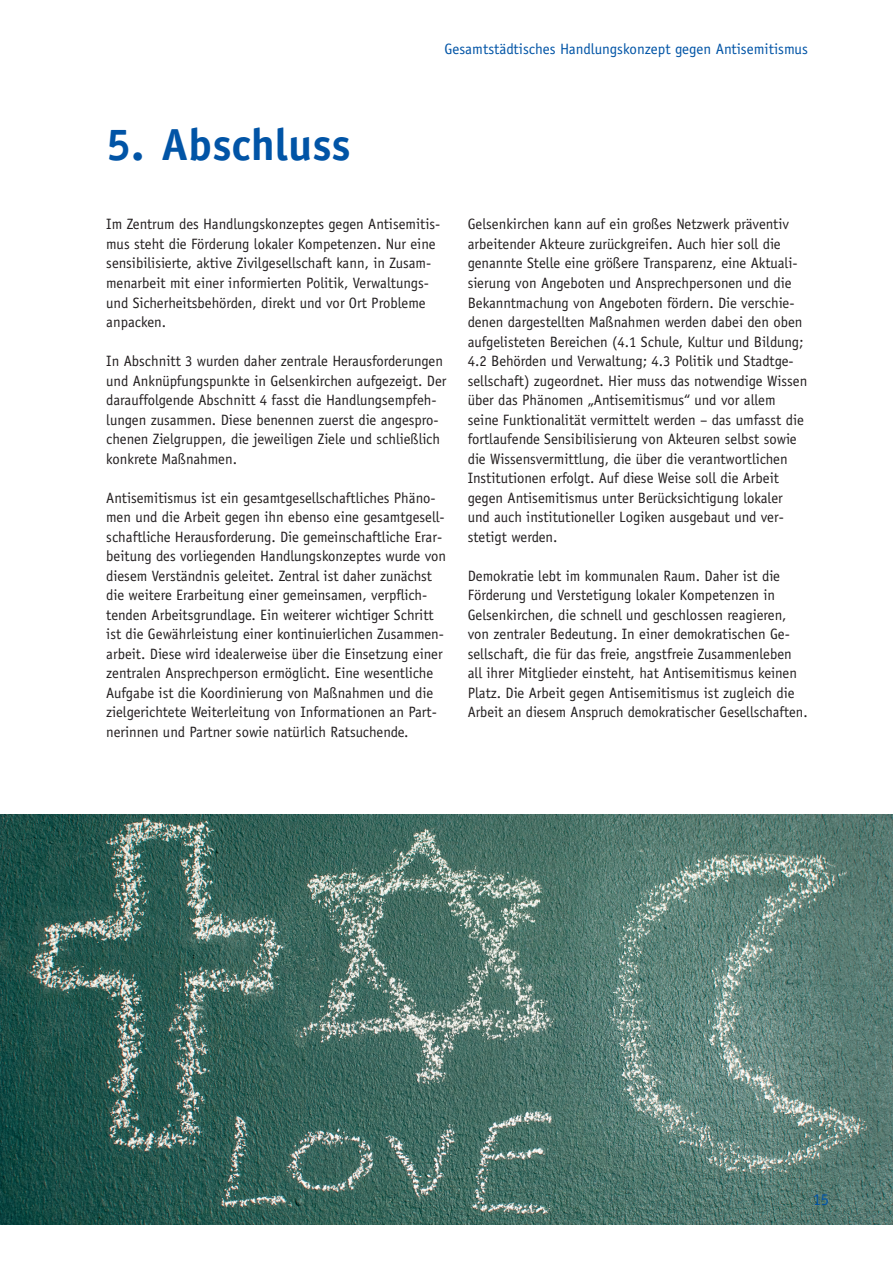
<style>
.page{position:relative;width:893px;height:1263px;background:#fff}
.page>*{position:absolute;margin:0;border:0;box-sizing:border-box;transform-origin:0 0}
.t1{font:700 45px "Officina Sans Std";color:#0154a6}
.t2{font:16.5px "Officina Sans Std";color:#0154a6}
.t3{font:15px/19.5px "Officina Sans Std";color:#231f20}
.t4{font:15px "Officina Sans Std";color:#0154a6}
</style>
<div class="page">
<img style="left:0;top:814px;width:893px;height:410px">
<h1 class="t1" style="left:106px;top:117px;width:246px">5. Abschluss</h1>
<p class="t4" style="left:444px;top:40px;width:365px">Gesamtstädtisches Handlungskonzept gegen Antisemitismus</p>
<p class="t3" style="left:106px;top:215px;width:336px">Im Zentrum des Handlungskonzeptes gegen Antisemitis&shy;mus steht die Förderung lokaler Kompetenzen. Nur eine sensibilisierte, aktive Zivilgesellschaft kann, in Zusam&shy;menarbeit mit einer informierten Politik, Verwaltungs&shy;und Sicherheitsbehörden, direkt und vor Ort Probleme anpacken.</p>
<p class="t3" style="left:106px;top:351px;width:342px">In Abschnitt 3 wurden daher zentrale Herausforderungen und Anknüpfungspunkte in Gelsenkirchen aufgezeigt. Der darauffolgende Abschnitt 4 fasst die Handlungsempfeh&shy;lungen zusammen. Diese benennen zuerst die angespro&shy;chenen Zielgruppen, die jeweiligen Ziele und schließlich konkrete Maßnahmen.</p>
<p class="t3" style="left:106px;top:488px;width:341px">Antisemitismus ist ein gesamtgesellschaftliches Phäno&shy;men und die Arbeit gegen ihn ebenso eine gesamtgesell&shy;schaftliche Herausforderung. Die gemeinschaftliche Erar&shy;beitung des vorliegenden Handlungskonzeptes wurde von diesem Verständnis geleitet. Zentral ist daher zunächst die weitere Erarbeitung einer gemeinsamen, verpflich&shy;tenden Arbeitsgrundlage. Ein weiterer wichtiger Schritt ist die Gewährleistung einer kontinuierlichen Zusammen&shy;arbeit. Diese wird idealerweise über die Einsetzung einer zentralen Ansprechperson ermöglicht. Eine wesentliche Aufgabe ist die Koordinierung von Maßnahmen und die zielgerichtete Weiterleitung von Informationen an Part&shy;nerinnen und Partner sowie natürlich Ratsuchende.</p>
<p class="t3" style="left:468px;top:215px;width:341px">Gelsenkirchen kann auf ein großes Netzwerk präventiv arbeitender Akteure zurückgreifen. Auch hier soll die genannte Stelle eine größere Transparenz, eine Aktuali&shy;sierung von Angeboten und Ansprechpersonen und die Bekanntmachung von Angeboten fördern. Die verschie&shy;denen dargestellten Maßnahmen werden dabei den oben aufgelisteten Bereichen (4.1 Schule, Kultur und Bildung; 4.2 Behörden und Verwaltung; 4.3 Politik und Stadtge&shy;sellschaft) zugeordnet. Hier muss das notwendige Wissen über das Phänomen „Antisemitismus“ und vor allem seine Funktionalität vermittelt werden – das umfasst die fortlaufende Sensibilisierung von Akteuren selbst sowie die Wissensvermittlung, die über die verantwortlichen Institutionen erfolgt. Auf diese Weise soll die Arbeit gegen Antisemitismus unter Berücksichtigung lokaler und auch institutioneller Logiken ausgebaut und ver&shy;stetigt werden.</p>
<p class="t3" style="left:468px;top:566px;width:341px">Demokratie lebt im kommunalen Raum. Daher ist die Förderung und Verstetigung lokaler Kompetenzen in Gelsenkirchen, die schnell und geschlossen reagieren, von zentraler Bedeutung. In einer demokratischen Ge&shy;sellschaft, die für das freie, angstfreie Zusammenleben all ihrer Mitglieder einsteht, hat Antisemitismus keinen Platz. Die Arbeit gegen Antisemitismus ist zugleich die Arbeit an diesem Anspruch demokratischer Gesellschaften.</p>
<p class="t2" style="left:813px;top:1189px;width:18px">15</p>
</div>
